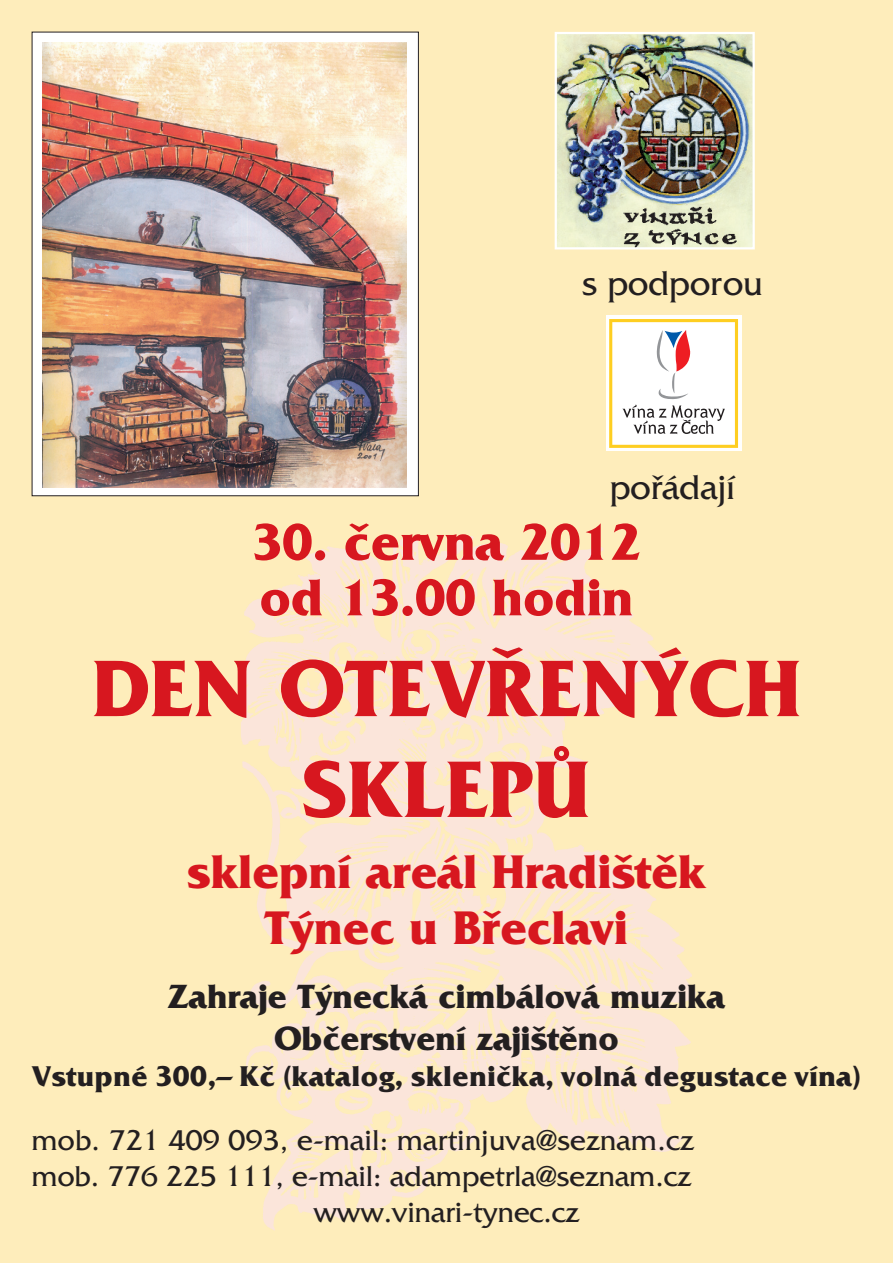
<style>
.page{position:relative;width:893px;height:1263px;background:#feedbb}
.page>*{position:absolute;margin:0;border:0;box-sizing:border-box;transform-origin:0 0}
.t1{font:700 84px/100.8px "Friz Quadrata CE";letter-spacing:.01em;color:#d7171f;text-align:center}
.t2{font:700 54px/55.5px "Friz Quadrata CE";color:#d7171f}
.t3{font:700 49.5px/56.2px "Friz Quadrata CE";color:#d7171f;text-align:center}
.t4{font:36px "Friz Quadrata CE";color:#231f20}
.t5{font:700 35.25px/42.3px "Friz Quadrata CE";color:#231f20;text-align:center}
.t6{font:30px "Friz Quadrata CE";color:#231f20}
.t7{font:700 30px "Friz Quadrata CE";letter-spacing:.02em;color:#231f20}
</style>
<div class="page">
<img style="left:241px;top:536px;width:455px;height:695px">
<div style="left:32px;top:32px;width:386px;height:464px;background:#fff"></div>
<img style="left:42px;top:42px;width:365px;height:445px">
<img style="left:558px;top:35px;width:194px;height:211px">
<div style="left:555px;top:32px;width:200px;height:217px;border:2px solid #fff"></div>
<div style="left:606px;top:316px;width:135px;height:135px;background:#fff"></div>
<svg style="left:609px;top:319px;width:129px;height:129px"></svg>
<p class="t4" style="left:582px;top:262px;width:182px">s podporou</p>
<p class="t4" style="left:610px;top:466px;width:127px">pořádají</p>
<h2 class="t2" style="left:252px;top:513px;width:390px">30. června 2012 od 13.00 hodin</h2>
<h1 class="t1" style="left:92px;top:637px;width:710px">DEN OTEVŘENÝCH<br>SKLEPŮ</h1>
<h3 class="t3" style="left:187px;top:843px;width:520px">sklepní areál Hradištěk<br>Týnec u Břeclavi</h3>
<p class="t5" style="left:168px;top:975px;width:559px">Zahraje Týnecká cimbálová muzika<br>Občerstvení zajištěno</p>
<p class="t7" style="left:32px;top:1059px;width:831px">Vstupné 300,– Kč (katalog, sklenička, volná degustace vína)</p>
<p class="t6" style="left:32px;top:1122px;width:663px">mob. 721 409 093, e-mail: martinjuva@seznam.cz</p>
<p class="t6" style="left:32px;top:1158px;width:661px">mob. 776 225 111, e-mail: adampetrla@seznam.cz</p>
<p class="t6" style="left:314px;top:1194px;width:267px">www.vinari-tynec.cz</p>
</div>
